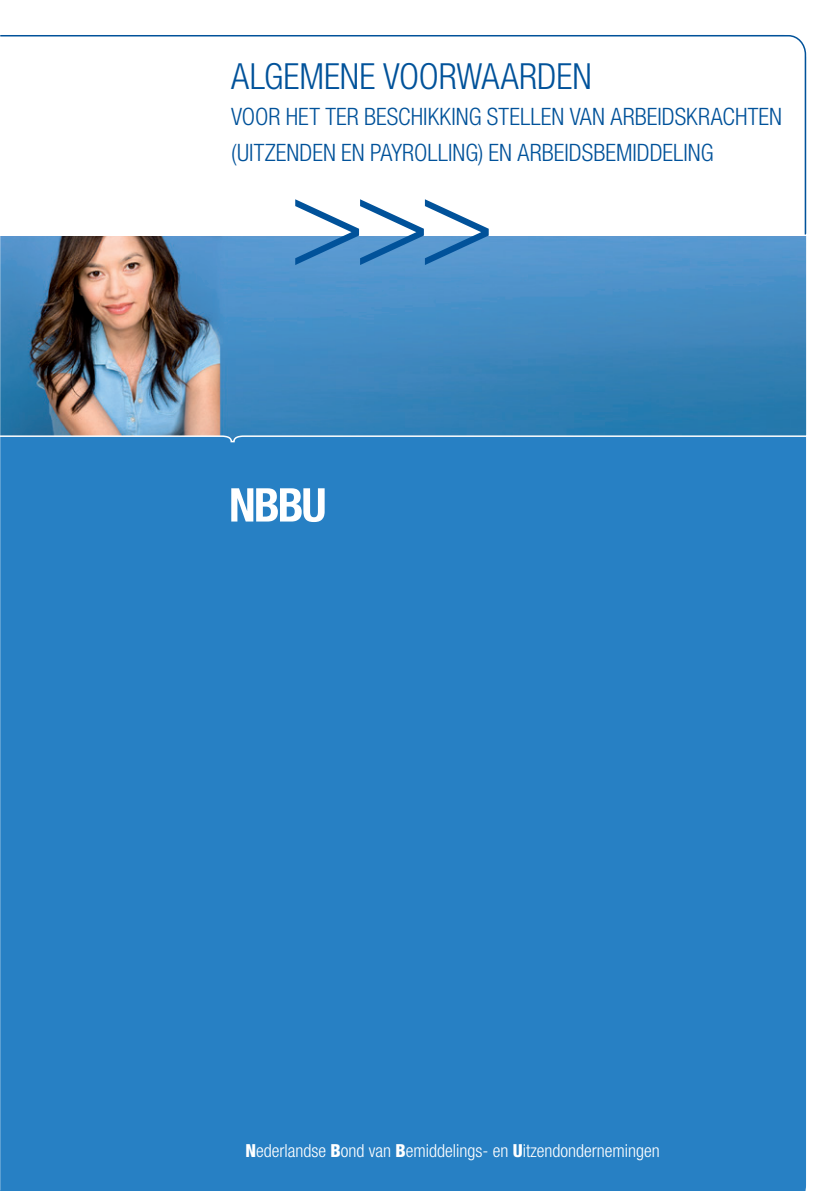
<style>
.page{position:relative;width:840px;height:1191px;background:#fff}
.page>*{position:absolute;margin:0;border:0;box-sizing:border-box;transform-origin:0 0}
.t1{font:300 condensed 126px "Helvetica Neue LT Pro";color:#01529a}
.t2{font:300 condensed 36px "Helvetica Neue LT Pro";letter-spacing:-.005em;color:#01529a}
.t3{font:300 condensed 24px/36px "Helvetica Neue LT Pro";color:#01529a}
.t4{font:300 condensed 18px "Helvetica Neue LT Pro";color:#fff}
.s1{font-weight:800}
</style>
<div class="page">
<div style="left:0;top:443px;width:805px;height:748px;background:#2780c4"></div>
<svg style="left:0;top:35px;width:806px;height:199px"></svg>
<svg style="left:231px;top:488px;width:93px;height:34px"></svg>
<svg style="left:0;top:234px;width:807px;height:209px;background:#5087b3"></svg>
<p class="t2" style="left:231px;top:56px;width:362px">ALGEMENE VOORWAARDEN</p>
<p class="t3" style="left:231px;top:99px;width:552px">VOOR HET TER BESCHIKKING STELLEN VAN ARBEIDSKRACHTEN (UITZENDEN EN PAYROLLING) EN ARBEIDSBEMIDDELING</p>
<p class="t1" style="left:289px;top:147px;width:207px">&gt;&gt;&gt;</p>
<p class="t4" style="left:245px;top:1140px;width:415px"><span class="s1">N</span>ederlandse <span class="s1">B</span>ond van <span class="s1">B</span>emiddelings- en <span class="s1">U</span>itzendondernemingen</p>
</div>
